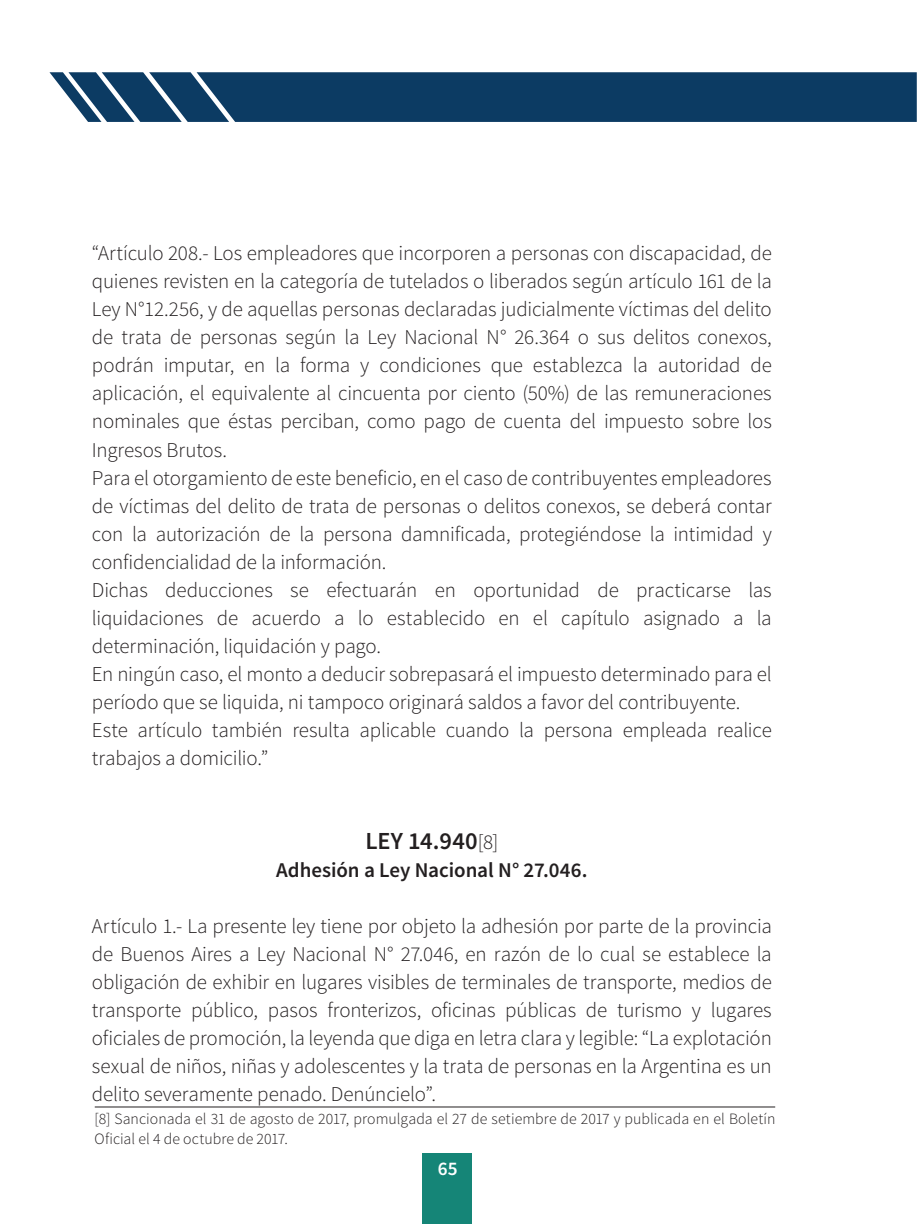
<style>
.page{position:relative;width:918px;height:1224px;background:#fff}
.page>*{position:absolute;margin:0;border:0;box-sizing:border-box;transform-origin:0 0}
.t1{font:600 24.5px "Source Sans Pro";letter-spacing:.01em;color:#231f20}
.t2{font:300 21px/28px "Source Sans Pro";letter-spacing:-.005em;color:#231f20}
.t3{font:600 21px "Source Sans Pro";letter-spacing:-.005em;color:#231f20}
.t4{font:600 19.25px "Source Sans Pro";color:#fff}
.t5{font:300 15.75px/19.2px "Source Sans Pro";letter-spacing:.005em;color:#231f20}
.s1{font-weight:300;font-size:21px}
</style>
<div class="page">
<svg style="left:50px;top:72px;width:867px;height:50px;background:#19456b"></svg>
<div style="left:423px;top:1153px;width:49px;height:70px;background:#158577"></div>
<hr style="left:95px;top:1106px;width:680px;height:1px;background:#231f20">
<p class="t2" style="left:92px;top:239px;width:681px">“Artículo 208.- Los empleadores que incorporen a personas con discapacidad, de quienes revisten en la categoría de tutelados o liberados según artículo 161 de la Ley N°12.256, y de aquellas personas declaradas judicialmente víctimas del delito de trata de personas según la Ley Nacional N° 26.364 o sus delitos conexos, podrán imputar, en la forma y condiciones que establezca la autoridad de aplicación, el equivalente al cincuenta por ciento (50%) de las remuneraciones nominales que éstas perciban, como pago de cuenta del impuesto sobre los Ingresos Brutos.<br>Para el otorgamiento de este beneficio, en el caso de contribuyentes empleadores de víctimas del delito de trata de personas o delitos conexos, se deberá contar con la autorización de la persona damnificada, protegiéndose la intimidad y confidencialidad de la información.<br>Dichas deducciones se efectuarán en oportunidad de practicarse las liquidaciones de acuerdo a lo establecido en el capítulo asignado a la determinación, liquidación y pago.<br>En ningún caso, el monto a deducir sobrepasará el impuesto determinado para el período que se liquida, ni tampoco originará saldos a favor del contribuyente.<br>Este artículo también resulta aplicable cuando la persona empleada realice trabajos a domicilio.”</p>
<p class="t1" style="left:365px;top:825px;width:135px">LEY 14.940<span class="s1">[8]</span></p>
<p class="t3" style="left:276px;top:856px;width:313px">Adhesión a Ley Nacional N° 27.046.</p>
<p class="t2" style="left:92px;top:911px;width:681px;text-align:justify">Artículo 1.- La presente ley tiene por objeto la adhesión por parte de la provincia de Buenos Aires a Ley Nacional N° 27.046, en razón de lo cual se establece la obligación de exhibir en lugares visibles de terminales de transporte, medios de transporte público, pasos fronterizos, oficinas públicas de turismo y lugares oficiales de promoción, la leyenda que diga en letra clara y legible: “La explotación sexual de niños, niñas y adolescentes y la trata de personas en la Argentina es un delito severamente penado. Denúncielo”.</p>
<p class="t5" style="left:95px;top:1109px;width:682px">[8] Sancionada el 31 de agosto de 2017, promulgada el 27 de setiembre de 2017 y publicada en el Boletín<br>Oficial el 4 de octubre de 2017.</p>
<p class="t4" style="left:438px;top:1155px;width:21px">65</p>
</div>
